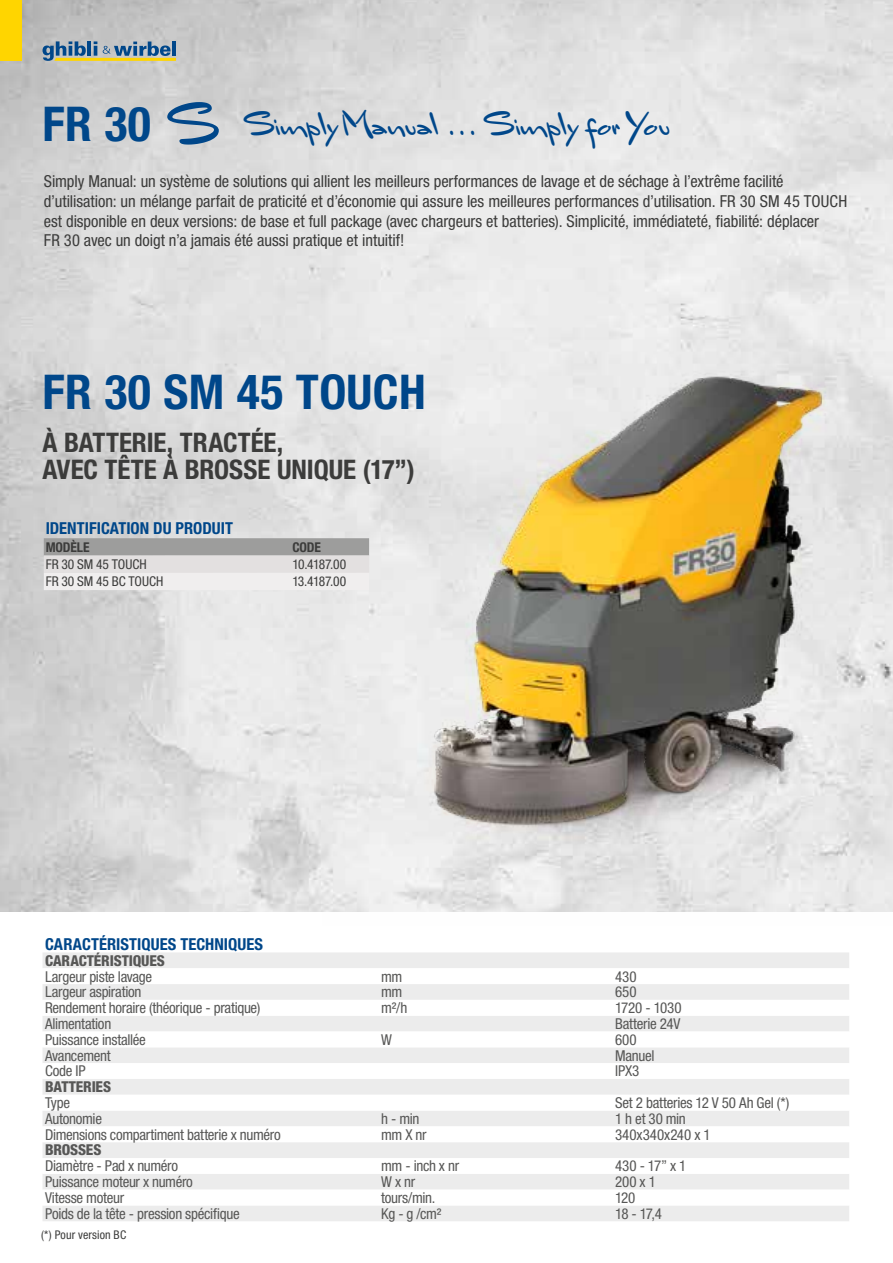
<style>
.page{position:relative;width:893px;height:1263px;background:#fff}
.page>*{position:absolute;margin:0;border:0;box-sizing:border-box;transform-origin:0 0}
.t1{font:700 condensed 48px "Helvetica Neue LT Std";letter-spacing:.01em;color:#00478a}
.t2{font:30px "Mr Sandsfort";letter-spacing:.02em;color:#00478a}
._3-Testo{font:700 condensed 27px "Helvetica Neue LT Std";color:#3c3c3b}
._3-Testo-2{font:condensed 16.5px/19.8px "Helvetica Neue LT Std";letter-spacing:-.005em;color:#3c3c3b}
.Tab-Titolo{font:700 condensed 16.5px "Helvetica Neue LT Std";letter-spacing:.005em;color:#00478a}
._3-titoloTabella{font:700 condensed 16.5px "Helvetica Neue LT Std";color:#00478a}
._5-Testo_tabella_a_s{font:condensed 15px "Helvetica Neue LT Std";letter-spacing:-.02em;color:#575756}
._6-Testo_tabella_s_x{font:800 condensed 15px "Helvetica Neue LT Std";letter-spacing:-.01em;color:#575756}
._5-Testo_tabella_a_s-2{font:condensed 15px "Helvetica Neue LT Std";color:#575756}
.Tab-testi{font:condensed 13.5px "Helvetica Neue LT Std";color:#3c3c3b}
.Tab-Sottotito{font:700 condensed 13.5px "Helvetica Neue LT Std";letter-spacing:-.01em;color:#3c3c3b}
._3-Testo-3{font:condensed 12px "Helvetica Neue LT Std";letter-spacing:.01em;color:#3c3c3b}
</style>
<div class="page">
<img style="left:0;top:0;width:893px;height:912px">
<div style="left:0;top:0;width:21px;height:61px;background:#ffd500"></div>
<svg style="left:43px;top:41px;width:133px;height:20px;background:#889b95"></svg>
<svg style="left:167px;top:102px;width:52px;height:43px;background:#8ea6bb"></svg>
<img style="left:322px;top:337px;width:571px;height:575px">
<svg style="left:44px;top:538px;width:325px;height:52px;background:#d0cece"></svg>
<div style="left:43px;top:952px;width:806px;height:269px;background:#ececec"></div>
<svg style="left:43px;top:968px;width:806px;height:237px"></svg>
<p class="t1" style="left:43px;top:94px;width:110px">FR 30</p>
<p class="t2" style="left:250px;top:105px;width:422px">Simply Manual ... Simply for You</p>
<p class="_3-Testo-2" style="left:44px;top:171px;width:805px">Simply Manual: un système de solutions qui allient les meilleurs performances de lavage et de séchage à l’extrême facilité d’utilisation: un mélange parfait de praticité et d’économie qui assure les meilleures performances d’utilisation. FR 30 SM 45 TOUCH est disponible en deux versions: de base et full package (avec chargeurs et batteries). Simplicité, immédiateté, fiabilité: déplacer</p>
<p class="_3-Testo-2" style="left:44px;top:231px;width:362px">FR 30 avec un doigt n’a jamais été aussi pratique et intuitif!</p>
<p class="t1" style="left:43px;top:363px;width:385px">FR 30 SM 45 TOUCH</p>
<p class="_3-Testo" style="left:43px;top:426px;width:242px">À BATTERIE, TRACTÉE,</p>
<p class="_3-Testo" style="left:43px;top:453px;width:374px">AVEC TÊTE À BROSSE UNIQUE (17”)</p>
<p class="_3-titoloTabella" style="left:46px;top:518px;width:189px">IDENTIFICATION DU PRODUIT</p>
<p class="Tab-Sottotito" style="left:46px;top:539px;width:45px">MODÈLE</p>
<p class="Tab-Sottotito" style="left:292px;top:539px;width:30px">CODE</p>
<p class="Tab-testi" style="left:46px;top:556px;width:102px">FR 30 SM 45 TOUCH</p>
<p class="Tab-testi" style="left:292px;top:556px;width:55px">10.4187.00</p>
<p class="Tab-testi" style="left:46px;top:574px;width:119px">FR 30 SM 45 BC TOUCH</p>
<p class="Tab-testi" style="left:292px;top:574px;width:55px">13.4187.00</p>
<p class="Tab-Titolo" style="left:45px;top:934px;width:220px">CARACTÉRISTIQUES TECHNIQUES</p>
<p class="_6-Testo_tabella_s_x" style="left:45px;top:951px;width:121px">CARACTÉRISTIQUES</p>
<p class="_5-Testo_tabella_a_s" style="left:45px;top:967px;width:109px">Largeur piste lavage</p>
<p class="_5-Testo_tabella_a_s" style="left:381px;top:967px;width:23px">mm</p>
<p class="_5-Testo_tabella_a_s" style="left:615px;top:967px;width:23px">430</p>
<p class="_5-Testo_tabella_a_s" style="left:45px;top:983px;width:98px">Largeur aspiration</p>
<p class="_5-Testo_tabella_a_s" style="left:381px;top:983px;width:23px">mm</p>
<p class="_5-Testo_tabella_a_s" style="left:615px;top:983px;width:23px">650</p>
<p class="_5-Testo_tabella_a_s" style="left:45px;top:999px;width:217px">Rendement horaire (théorique - pratique)</p>
<p class="_5-Testo_tabella_a_s" style="left:381px;top:999px;width:28px">m²/h</p>
<p class="_5-Testo_tabella_a_s" style="left:615px;top:999px;width:68px">1720 - 1030</p>
<p class="_5-Testo_tabella_a_s" style="left:45px;top:1015px;width:68px">Alimentation</p>
<p class="_5-Testo_tabella_a_s" style="left:615px;top:1015px;width:67px">Batterie 24V</p>
<p class="_5-Testo_tabella_a_s" style="left:45px;top:1031px;width:102px">Puissance installée</p>
<p class="_5-Testo_tabella_a_s" style="left:381px;top:1031px;width:12px">W</p>
<p class="_5-Testo_tabella_a_s" style="left:615px;top:1031px;width:23px">600</p>
<p class="_5-Testo_tabella_a_s" style="left:45px;top:1046px;width:67px">Avancement</p>
<p class="_5-Testo_tabella_a_s" style="left:615px;top:1046px;width:41px">Manuel</p>
<p class="_5-Testo_tabella_a_s" style="left:45px;top:1062px;width:42px">Code IP</p>
<p class="_5-Testo_tabella_a_s" style="left:615px;top:1062px;width:26px">IPX3</p>
<p class="_6-Testo_tabella_s_x" style="left:45px;top:1077px;width:68px">BATTERIES</p>
<p class="_5-Testo_tabella_a_s" style="left:45px;top:1094px;width:27px">Type</p>
<p class="_5-Testo_tabella_a_s" style="left:615px;top:1094px;width:176px">Set 2 batteries 12 V 50 Ah Gel (*)</p>
<p class="_5-Testo_tabella_a_s" style="left:45px;top:1110px;width:58px">Autonomie</p>
<p class="_5-Testo_tabella_a_s" style="left:381px;top:1110px;width:40px">h - min</p>
<p class="_5-Testo_tabella_a_s" style="left:615px;top:1110px;width:72px">1 h et 30 min</p>
<p class="_5-Testo_tabella_a_s" style="left:45px;top:1126px;width:237px">Dimensions compartiment batterie x numéro</p>
<p class="_5-Testo_tabella_a_s" style="left:381px;top:1126px;width:47px">mm X nr</p>
<p class="_5-Testo_tabella_a_s-2" style="left:615px;top:1126px;width:97px">340x340x240 x 1</p>
<p class="_6-Testo_tabella_s_x" style="left:45px;top:1141px;width:58px">BROSSES</p>
<p class="_5-Testo_tabella_a_s" style="left:45px;top:1157px;width:135px">Diamètre - Pad x numéro</p>
<p class="_5-Testo_tabella_a_s" style="left:381px;top:1157px;width:79px">mm - inch x nr</p>
<p class="_5-Testo_tabella_a_s" style="left:615px;top:1157px;width:73px">430 - 17” x 1</p>
<p class="_5-Testo_tabella_a_s" style="left:45px;top:1173px;width:149px">Puissance moteur x numéro</p>
<p class="_5-Testo_tabella_a_s" style="left:381px;top:1173px;width:35px">W x nr</p>
<p class="_5-Testo_tabella_a_s" style="left:615px;top:1173px;width:42px">200 x 1</p>
<p class="_5-Testo_tabella_a_s" style="left:45px;top:1189px;width:81px">Vitesse moteur</p>
<p class="_5-Testo_tabella_a_s" style="left:381px;top:1189px;width:56px">tours/min.</p>
<p class="_5-Testo_tabella_a_s" style="left:615px;top:1189px;width:22px">120</p>
<p class="_5-Testo_tabella_a_s" style="left:45px;top:1205px;width:196px">Poids de la tête - pression spécifique</p>
<p class="_5-Testo_tabella_a_s" style="left:381px;top:1205px;width:62px">Kg - g /cm²</p>
<p class="_5-Testo_tabella_a_s" style="left:615px;top:1205px;width:48px">18 - 17,4</p>
<p class="_3-Testo-3" style="left:41px;top:1228px;width:87px">(*) Pour version BC</p>
</div>
